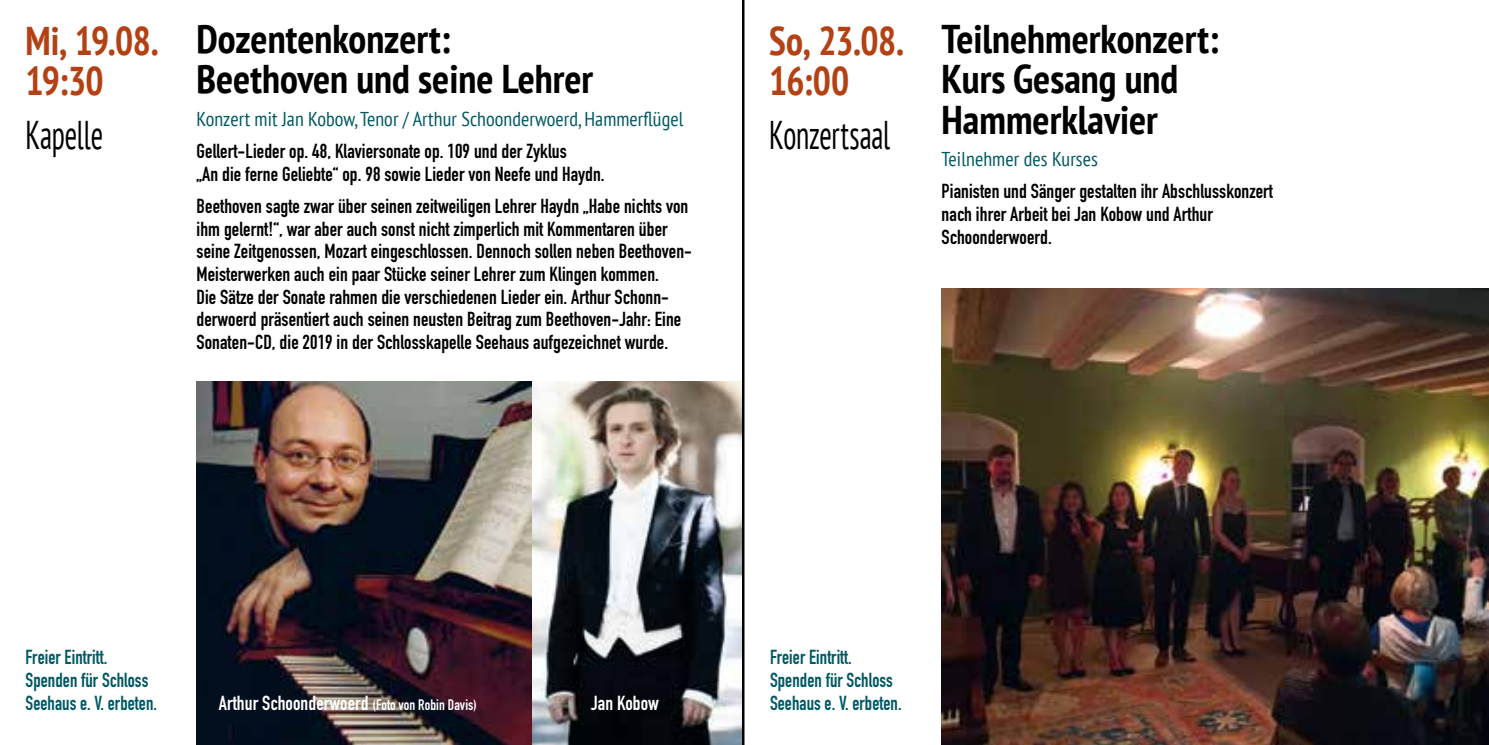
<style>
.page{position:relative;width:1489px;height:745px;background:#fff}
.page>*{position:absolute;margin:0;border:0;box-sizing:border-box;transform-origin:0 0}
.t1{font:700 condensed 40px/40px "PT Sans";color:#000}
.t2{font:700 condensed 40px/40px "PT Sans";letter-spacing:-.015em;color:#b34113;scale:.95 1}
.t3{font:condensed 40px "PT Sans";letter-spacing:-.005em;color:#000;scale:.75 1}
.t4{font:700 20px/22.5px "DIN Condensed";letter-spacing:.005em;color:#000}
.t5{font:700 20px/22.5px "DIN Condensed";letter-spacing:.005em;color:#005863;scale:.95 1}
.t6{font:condensed 20px "PT Sans";letter-spacing:.005em;color:#005863}
.t7{font:700 20px "DIN Condensed";letter-spacing:.005em;color:#fff}
.s1{font-size:15px}
</style>
<div class="page">
<img style="left:531px;top:381px;width:211px;height:363px">
<img style="left:196px;top:381px;width:335px;height:363px">
<hr style="left:742px;top:0;width:2px;height:744px;background:#000">
<img style="left:941px;top:288px;width:547px;height:456px">
<h1 class="t2" style="left:26px;top:22px;width:141px">Mi, 19.08.<br>19:30</h1>
<h1 class="t3" style="left:26px;top:113px;width:105px">Kapelle</h1>
<h1 class="t1" style="left:196px;top:21px;width:398px">Dozentenkonzert:<br>Beethoven und seine Lehrer</h1>
<p class="t6" style="left:196px;top:108px;width:488px">Konzert mit Jan Kobow, Tenor / Arthur Schoonderwoerd, Hammerflügel</p>
<p class="t4" style="left:196px;top:143px;width:409px">Gellert-Lieder op. 48, Klaviersonate op. 109 und der Zyklus<br>„An die ferne Geliebte“ op. 98 sowie Lieder von Neefe und Haydn.</p>
<p class="t4" style="left:196px;top:198px;width:497px">Beethoven sagte zwar über seinen zeitweiligen Lehrer Haydn „Habe nichts von ihm gelernt!“, war aber auch sonst nicht zimperlich mit Kommentaren über seine Zeitgenossen, Mozart eingeschlossen. Dennoch sollen neben Beethoven-Meisterwerken auch ein paar Stücke seiner Lehrer zum Klingen kommen.<br>Die Sätze der Sonate rahmen die verschiedenen Lieder ein. Arthur Schonn&shy;derwoerd präsentiert auch seinen neusten Beitrag zum Beethoven-Jahr: Eine Sonaten-CD, die 2019 in der Schlosskapelle Seehaus aufgezeichnet wurde.</p>
<h1 class="t2" style="left:769px;top:22px;width:143px">So, 23.08.<br>16:00</h1>
<h1 class="t3" style="left:769px;top:113px;width:163px">Konzertsaal</h1>
<h1 class="t1" style="left:941px;top:21px;width:279px">Teilnehmerkonzert:<br>Kurs Gesang und<br>Hammerklavier</h1>
<p class="t6" style="left:941px;top:148px;width:158px">Teilnehmer des Kurses</p>
<p class="t4" style="left:941px;top:183px;width:333px">Pianisten und Sänger gestalten ihr Abschlusskonzert nach ihrer Arbeit bei Jan Kobow und Arthur<br>Schoonderwoerd.</p>
<p class="t5" style="left:26px;top:648px;width:140px">Freier Eintritt.<br>Spenden für Schloss<br>Seehaus e. V. erbeten.</p>
<p class="t5" style="left:770px;top:648px;width:131px">Freier Eintritt.<br>Spenden für Schloss</p>
<p class="t7" style="left:219px;top:694px;width:259px">Arthur Schoonderwoerd <span class="s1">(Foto von Robin Davis)</span></p>
<p class="t7" style="left:591px;top:694px;width:69px">Jan Kobow</p>
<p class="t5" style="left:770px;top:693px;width:140px">Seehaus e. V. erbeten.</p>
</div>
